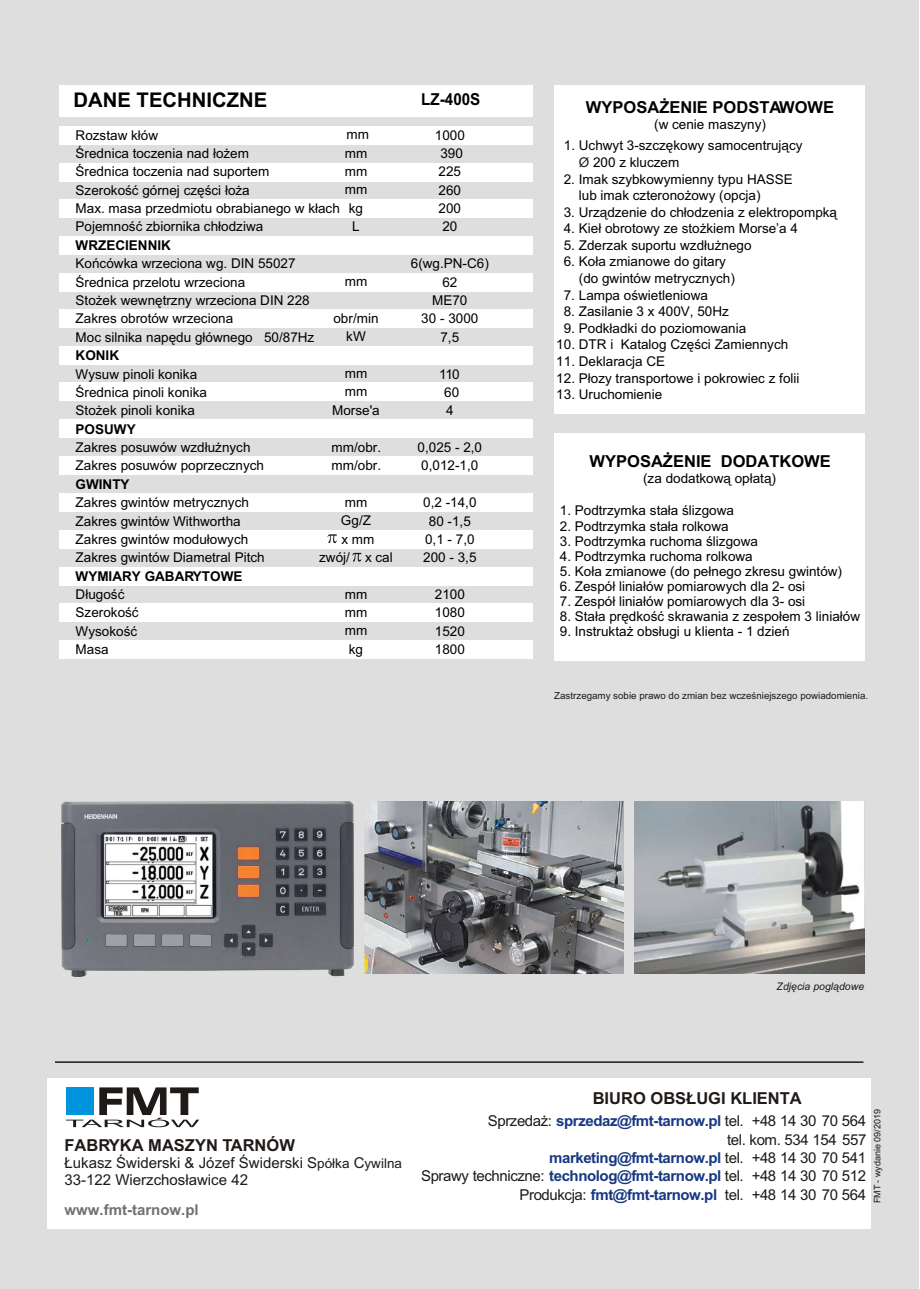
<style>
.page{position:relative;width:920px;height:1289px;background:#fff}
.page>*{position:absolute;margin:0;border:0;box-sizing:border-box;transform-origin:0 0}
.t1{font:700 20.25px "Arial";color:#000}
.t2{font:700 16.5px "Arial CE";color:#000}
.t3{font:700 16.5px "Arial CE";color:#1f1a17}
.t4{font:700 16.5px "Arial";color:#000;scale:.92 1}
.t5{font:15px "Arial CE";letter-spacing:-.03em;color:#1f1a17}
.t6{font:15px/16.8px "Arial CE";color:#1f1a17}
.t7{font:700 15px "Arial CE";letter-spacing:-.03em;color:#173882}
.t8{font:700 15px "Arial CE";color:#737070}
.t9{font:13.5px/18.3px "Arial CE";color:#000}
.t10{font:13.5px/18.3px "Arial";color:#000;text-align:center}
.t11{font:700 13.5px "Arial CE";color:#000}
.t12{font:italic 10.5px "Arial CE";color:#1f1a17}
.t13{font:9.75px "Arial CE";color:#1f1a17}
.t14{font:9px "Arial CE";color:#1f1a17}
.s1{font-family:"Arial";color:#1f1a17}
.s2{font-size:13.5px}
.s3{font-weight:700;color:#173882}
.s4{font-weight:400;color:#1f1a17}
</style>
<div class="page">
<div style="left:0;top:0;width:918px;height:1288px;background:#dedede"></div>
<div style="left:59px;top:640px;width:473px;height:18px;background:#fff"></div>
<hr style="left:55px;top:1061px;width:808px;height:1px;background:#1f1a17">
<div style="left:554px;top:85px;width:311px;height:329px;background:#fff"></div>
<div style="left:553px;top:433px;width:311px;height:228px;background:#fff"></div>
<svg style="left:352px;top:553px;width:9px;height:8px"></svg>
<div style="left:59px;top:85px;width:473px;height:32px;background:#fff"></div>
<div style="left:59px;top:126px;width:473px;height:18px;background:#fff"></div>
<div style="left:59px;top:163px;width:473px;height:18px;background:#fff"></div>
<div style="left:59px;top:199px;width:473px;height:19px;background:#fff"></div>
<div style="left:59px;top:236px;width:473px;height:18px;background:#fff"></div>
<div style="left:59px;top:273px;width:473px;height:18px;background:#fff"></div>
<div style="left:59px;top:309px;width:473px;height:18px;background:#fff"></div>
<div style="left:59px;top:346px;width:473px;height:18px;background:#fff"></div>
<div style="left:59px;top:383px;width:473px;height:18px;background:#fff"></div>
<div style="left:59px;top:419px;width:473px;height:19px;background:#fff"></div>
<div style="left:59px;top:456px;width:473px;height:19px;background:#fff"></div>
<div style="left:59px;top:493px;width:473px;height:18px;background:#fff"></div>
<div style="left:59px;top:530px;width:473px;height:18px;background:#fff"></div>
<div style="left:59px;top:567px;width:473px;height:18px;background:#fff"></div>
<div style="left:59px;top:603px;width:473px;height:19px;background:#fff"></div>
<svg style="left:327px;top:534px;width:10px;height:9px"></svg>
<img style="left:364px;top:801px;width:259px;height:172px">
<img style="left:634px;top:801px;width:230px;height:172px">
<div style="left:48px;top:1078px;width:823px;height:151px;background:#fff"></div>
<svg style="left:66px;top:1087px;width:133px;height:40px"></svg>
<img style="left:61px;top:801px;width:292px;height:175px">
<h1 class="t1" style="left:74px;top:92px;width:195px">DANE TECHNICZNE</h1>
<p class="t2" style="left:586px;top:101px;width:250px">WYPOSA¯ENIE PODSTAWOWE</p>
<p class="t10" style="left:654px;top:116px;width:113px">(w cenie maszyny)</p>
<p class="t4" style="left:421px;top:93px;width:66px">LZ-400S</p>
<p class="t9" style="left:76px;top:127px;width:266px">Rozstaw k³ów<br>Œrednica toczenia nad ³o¿em<br>Œrednica toczenia nad suportem<br>Szerokoœæ górnej czêœci ³o¿a<br>Max. masa przedmiotu obrabianego w k³ach<br>Pojemnoœæ zbiornika ch³odziwa</p>
<p class="t11" style="left:76px;top:240px;width:97px">WRZECIENNIK</p>
<p class="t9" style="left:76px;top:255px;width:240px">Koñcówka wrzeciona wg. DIN 55027<br>Œrednica przelotu wrzeciona<br>Sto¿ek wewnêtrzny wrzeciona DIN 228<br>Zakres obrotów wrzeciona<br>Moc silnika napêdu g³ównego 50/87Hz</p>
<p class="t11" style="left:76px;top:350px;width:45px">KONIK</p>
<p class="t9" style="left:76px;top:366px;width:133px">Wysuw pinoli konika<br>Œrednica pinoli konika<br>Sto¿ek pinoli konika</p>
<p class="t11" style="left:76px;top:424px;width:62px">POSUWY</p>
<p class="t9" style="left:76px;top:439px;width:190px">Zakres posuwów wzd³u¿nych<br>Zakres posuwów poprzecznych</p>
<p class="t11" style="left:76px;top:479px;width:56px">GWINTY</p>
<p class="t9" style="left:76px;top:494px;width:191px">Zakres gwintów metrycznych<br>Zakres gwintów Withwortha<br>Zakres gwintów modu³owych<br>Zakres gwintów Diametral Pitch</p>
<p class="t11" style="left:76px;top:571px;width:168px">WYMIARY GABARYTOWE</p>
<p class="t9" style="left:76px;top:586px;width:65px">D³ugoœæ<br>Szerokoœæ<br>Wysokoœæ<br>Masa</p>
<p class="t10" style="left:435px;top:127px;width:32px;text-align:left">1000<br>390<br>225<br>260<br>200<br>20</p>
<p class="t10" style="left:411px;top:255px;width:80px">6(wg.PN-C6)<br>62<br>ME70<br>30 - 3000<br>7,5</p>
<p class="t10" style="left:439px;top:366px;width:22px">110<br>60<br>4</p>
<p class="t10" style="left:417px;top:439px;width:66px;text-align:left">0,025 - 2,0<br>0,012-1,0</p>
<p class="t10" style="left:423px;top:494px;width:55px">0,2 -14,0<br>80 -1,5<br>0,1 - 7,0<br>200 - 3,5</p>
<p class="t10" style="left:435px;top:586px;width:32px;text-align:justify">2100<br>1080<br>1520<br>1800</p>
<p class="t10" style="left:345px;top:126px;width:26px">mm mm mm mm kg<br>L</p>
<p class="t9" style="left:579px;top:138px;width:225px;line-height:16.6px;text-indent:-15px">1. Uchwyt 3-szczêkowy samocentruj¹cy<br><span class="s1">Ø</span> 200 z kluczem</p>
<p class="t9" style="left:579px;top:172px;width:215px;line-height:16.6px;text-indent:-15px">2. Imak szybkowymienny typu HASSE lub imak czterono¿owy (opcja)</p>
<p class="t9" style="left:564px;top:204px;width:275px">3. Urz¹dzenie do ch³odzenia z elektropompk¹</p>
<p class="t9" style="left:564px;top:221px;width:236px">4. Kie³ obrotowy ze sto¿kiem Morse’a 4</p>
<p class="t9" style="left:564px;top:237px;width:189px">5. Zderzak suportu wzd³u¿nego</p>
<p class="t9" style="left:579px;top:255px;width:158px;line-height:16.6px;text-indent:-15px">6. Ko³a zmianowe do gitary (do gwintów metrycznych)</p>
<p class="t9" style="left:564px;top:287px;width:146px">7. Lampa oœwietleniowa</p>
<p class="t9" style="left:564px;top:304px;width:167px">8. Zasilanie 3 x 400V, 50Hz</p>
<p class="t9" style="left:564px;top:320px;width:184px">9. Podk³adki do poziomowania</p>
<p class="t9" style="left:556px;top:337px;width:233px">10. DTR i Katalog Czêœci Zamiennych</p>
<p class="t9" style="left:556px;top:353px;width:110px">11. Deklaracja CE</p>
<p class="t9" style="left:556px;top:370px;width:245px">12. P³ozy transportowe i pokrowiec z folii</p>
<p class="t9" style="left:556px;top:386px;width:107px">13. Uruchomienie</p>
<p class="t10" style="left:345px;top:273px;width:24px">mm</p>
<p class="t10" style="left:333px;top:310px;width:47px">obr/min kW</p>
<p class="t10" style="left:332px;top:365px;width:49px">mm mm<br>Morse'a</p>
<p class="t10" style="left:331px;top:439px;width:51px;text-align:left">mm/obr. mm/obr.</p>
<p class="t10" style="left:319px;top:494px;width:75px">mm<br>Gg/Z<br>x mm<br>zwój/ x cal</p>
<p class="t10" style="left:345px;top:586px;width:24px">mm mm mm kg</p>
<p class="t2" style="left:589px;top:455px;width:243px">WYPOSA¯ENIE DODATKOWE</p>
<p class="t9" style="left:643px;top:470px;width:134px">(za dodatkow¹ op³at¹)</p>
<p class="t9" style="left:560px;top:503px;width:176px">1. Podtrzymka sta³a œlizgowa</p>
<p class="t9" style="left:560px;top:518px;width:170px">2. Podtrzymka sta³a rolkowa</p>
<p class="t9" style="left:560px;top:533px;width:200px">3. Podtrzymka ruchoma œlizgowa</p>
<p class="t9" style="left:560px;top:548px;width:194px">4. Podtrzymka ruchoma rolkowa</p>
<p class="t9" style="left:560px;top:563px;width:284px">5. Ko³a zmianowe (do pe³nego zkresu gwintów)</p>
<p class="t9" style="left:560px;top:578px;width:247px">6. Zespó³ linia³ów pomiarowych dla 2- osi</p>
<p class="t9" style="left:560px;top:593px;width:247px">7. Zespó³ linia³ów pomiarowych dla 3- osi</p>
<p class="t9" style="left:560px;top:608px;width:302px">8. Sta³a prêdkoœæ skrawania z zespo³em 3 linia³ów</p>
<p class="t9" style="left:560px;top:623px;width:231px">9. Instrukta¿ obs³ugi u klienta - 1 dzieñ</p>
<p class="t13" style="left:554px;top:692px;width:315px">Zastrzegamy sobie prawo do zmian bez wczeœniejszego powiadomienia.</p>
<p class="t12" style="left:776px;top:982px;width:89px">Zdjêcia pogl¹dowe</p>
<p class="t3" style="left:64px;top:1138px;width:232px">FABRYKA MASZYN TARNÓW</p>
<p class="t6" style="left:64px;top:1155px;width:339px">£ukasz Œwiderski &amp; Józef Œwiderski S<span class="s2">pó³ka</span> C<span class="s2">ywilna<br></span>33-122 Wierzchos³awice 42</p>
<p class="t8" style="left:64px;top:1204px;width:136px">www.fmt-tarnow.pl</p>
<p class="t3" style="left:592px;top:1091px;width:211px">BIURO OBS£UGI KLIENTA</p>
<p class="t5" style="left:488px;top:1115px;width:379px">Sprzeda¿: <span class="s3">sprzedaz@fmt-tarnow.pl</span> tel. +48 14 30 70 564</p>
<p class="t5" style="left:727px;top:1133px;width:141px">tel. kom. 534 154 557</p>
<p class="t7" style="left:549px;top:1152px;width:318px">marketing@fmt-tarnow.pl <span class="s4">tel. +48 14 30 70 541</span></p>
<p class="t5" style="left:421px;top:1170px;width:446px">Sprawy techniczne: <span class="s3">technolog@fmt-tarnow.pl</span> tel. +48 14 30 70 512</p>
<p class="t7" style="left:519px;top:1189px;width:199px"><span class="s4">Produkcja:</span> fmt@fmt-tarnow.pl</p>
<p class="t5" style="left:725px;top:1189px;width:142px">tel. +48 14 30 70 564</p>
<p class="t14" style="left:873px;top:1203px;width:96px;rotate:-90deg">FMT - wydanie 09/2019</p>
</div>
